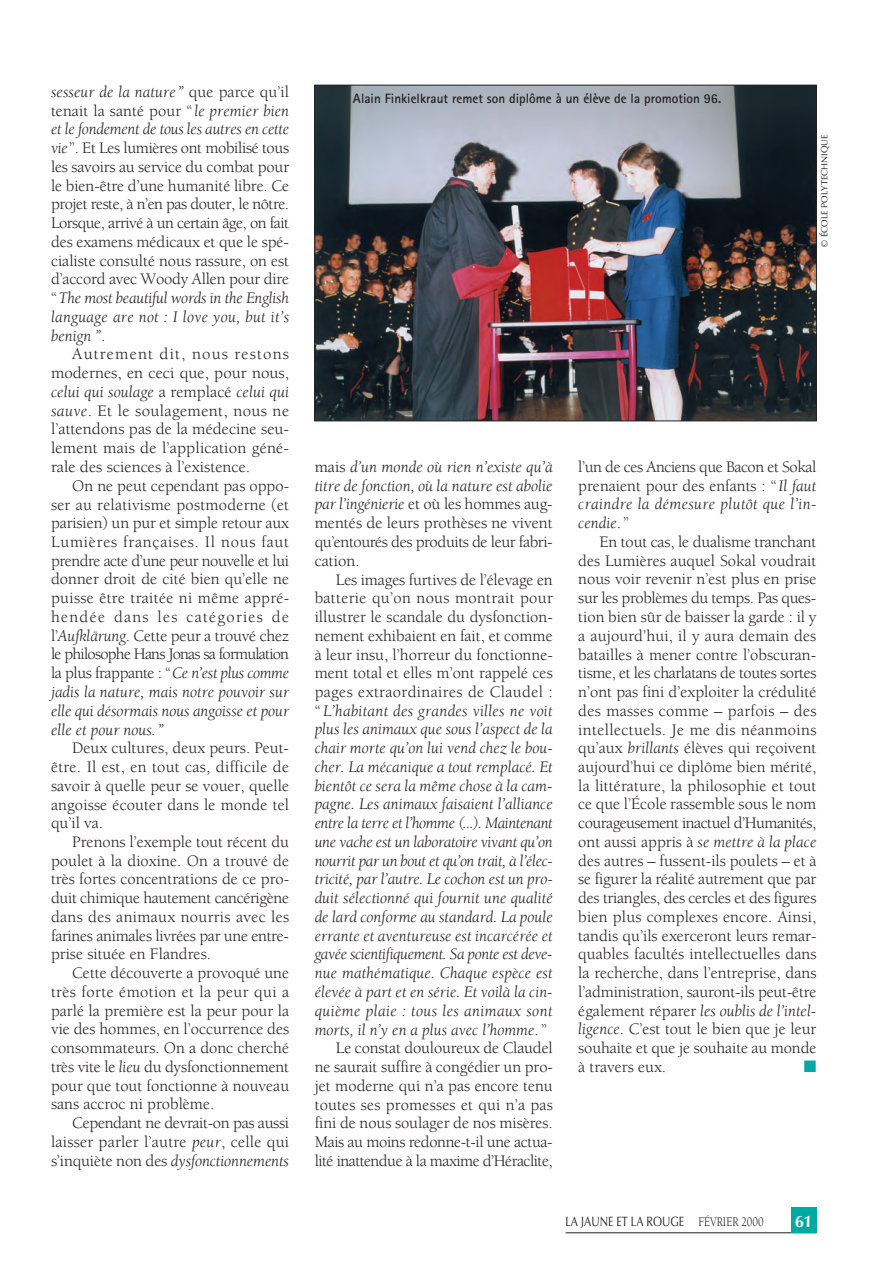
<style>
.page{position:relative;width:893px;height:1263px;background:#fff}
.page>*{position:absolute;margin:0;border:0;box-sizing:border-box;transform-origin:0 0}
.t1{font:16.5px/18.8px "Berkeley";color:#231f20;text-align:justify}
.t2{font:italic 16.5px "Berkeley";color:#231f20}
.t3{font:italic 16.5px "Berkeley";letter-spacing:-.025em;color:#231f20}
.t4{font:16.5px "Berkeley";letter-spacing:.02em;color:#231f20}
.t5{font:italic 16.5px "Berkeley";letter-spacing:-.02em;color:#231f20}
.t6{font:16.5px "Berkeley";letter-spacing:-.03em;color:#231f20}
.t7{font:16.5px "Berkeley";letter-spacing:-.025em;color:#231f20}
.t8{font:italic 16.5px "Berkeley";letter-spacing:.025em;color:#231f20}
.t9{font:700 16.5px "Optima";color:#fff}
.t10{font:16.5px "Zapf Dingbats";color:#00a9a2}
.t11{font:700 13.5px "Rotis Sans Serif";color:#231f20}
.t12{font:13.5px "Optima";color:#231f20;scale:.8 1}
.t13{font:9px "Optima";color:#231f20}
.s1{font-style:italic}
.s2{font-style:normal}
.s3{font-family:"Berkeley"}
</style>
<div class="page">
<hr style="left:566px;top:1232px;width:250px;height:1px;background:#231f20">
<div style="left:791px;top:1208px;width:25px;height:25px;background:#00a9a2"></div>
<img style="left:317px;top:87px;width:497px;height:332px">
<p class="t1" style="left:51px;top:84px;width:240px"><span class="s1">sesseur de la nature ”</span> que parce qu’il tenait la santé pour “<span class="s1">le premier bien et le fondement de tous les autres en cette vie</span>”. Et Les lumières ont mobilisé tous les savoirs au service du combat pour le bien-être d’une humanité libre. Ce projet reste, à n’en pas douter, le nôtre.<br>Lorsque, arrivé à un certain âge, on fait des examens médicaux et que le spé&shy;cialiste consulté nous rassure, on est d’accord avec Woody Allen pour dire “<span class="s1">The most beautiful words in the English language are not : I love you, but it’s benign ”</span>.</p>
<p class="t1" style="left:51px;top:346px;width:240px;text-indent:21px">Autrement dit, nous restons modernes, en ceci que, pour nous, <span class="s1">celui qui soulage</span> a remplacé <span class="s1">celui qui sauve</span>. Et le soulagement, nous ne l’attendons pas de la médecine seu&shy;lement mais de l’application géné&shy;rale des sciences à l’existence.</p>
<p class="t1" style="left:51px;top:478px;width:240px;text-indent:21px">On ne peut cependant pas oppo&shy;ser au relativisme postmoderne (et parisien) un pur et simple retour aux Lumières françaises. Il nous faut prendre acte d’une peur nouvelle et lui donner droit de cité bien qu’elle ne puisse être traitée ni même appré&shy;hendée dans les catégories de l’<span class="s1">Aufklärung</span>. Cette peur a trouvé chez le philosophe Hans Jonas sa formulation la plus frappante : “<span class="s1">Ce n’est plus comme jadis la nature, mais notre pouvoir sur elle qui désormais nous angoisse et pour elle et pour nous.”</span></p>
<p class="t1" style="left:51px;top:740px;width:240px;text-indent:21px">Deux cultures, deux peurs. Peut&shy;être. Il est, en tout cas, difficile de savoir à quelle peur se vouer, quelle angoisse écouter dans le monde tel qu’il va.</p>
<p class="t1" style="left:51px;top:834px;width:240px;text-indent:21px">Prenons l’exemple tout récent du poulet à la dioxine. On a trouvé de très fortes concentrations de ce pro&shy;duit chimique hautement cancérigène dans des animaux nourris avec les farines animales livrées par une entre&shy;prise située en Flandres.</p>
<p class="t1" style="left:51px;top:965px;width:240px;text-indent:21px">Cette découverte a provoqué une très forte émotion et la peur qui a parlé la première est la peur pour la vie des hommes, en l’occurrence des consommateurs. On a donc cherché très vite le <span class="s1">lieu</span> du dysfonctionnement pour que tout fonctionne à nouveau sans accroc ni problème.</p>
<p class="t1" style="left:51px;top:1115px;width:240px;text-indent:21px">Cependant ne devrait-on pas aussi laisser parler l’autre <span class="s1">peur</span>, celle qui s’inquiète non des <span class="s1">dysfonctionnements</span></p>
<p class="t11" style="left:353px;top:94px;width:370px">Alain Finkielkraut remet son diplôme à un élève de la promotion 96.</p>
<p class="t13" style="left:821px;top:247px;width:114px;rotate:-90deg">© ÉCOLE POLYTECHNIQUE</p>
<p class="t1" style="left:315px;top:459px;width:240px">mais <span class="s1">d’un monde où rien n’existe qu’à titre de fonction, où la nature est abolie par l’ingénierie</span> et où les hommes aug&shy;mentés de leurs prothèses ne vivent qu’entourés des produits de leur fabri&shy;cation.</p>
<p class="t1" style="left:336px;top:571px;width:218px">Les images furtives de l’élevage en</p>
<p class="t4" style="left:315px;top:592px;width:240px">batterie qu’on nous montrait pour</p>
<p class="t1" style="left:315px;top:609px;width:240px">illustrer le scandale du dysfonction-</p>
<p class="t1" style="left:315px;top:628px;width:240px">nement exhibaient en fait, et comme</p>
<p class="t1" style="left:315px;top:646px;width:240px">à leur insu, l’horreur du fonctionne-</p>
<p class="t1" style="left:315px;top:665px;width:240px">ment total et elles m’ont rappelé ces</p>
<p class="t4" style="left:315px;top:685px;width:240px">pages extraordinaires de Claudel :</p>
<p class="t2" style="left:315px;top:704px;width:240px"><span class="s2">“</span> L’habitant des grandes villes ne voit</p>
<p class="t2" style="left:315px;top:723px;width:240px">plus les animaux que sous l’aspect de la</p>
<p class="t2" style="left:315px;top:742px;width:240px">chair morte qu’on lui vend chez le bou-</p>
<p class="t2" style="left:315px;top:760px;width:240px">cher. La mécanique a tout remplacé. Et</p>
<p class="t2" style="left:315px;top:779px;width:239px">bientôt ce sera la même chose à la cam-</p>
<p class="t2" style="left:315px;top:798px;width:240px">pagne. Les animaux faisaient l’alliance</p>
<p class="t3" style="left:315px;top:816px;width:240px">entre la terre et l’homme (...). Maintenant</p>
<p class="t5" style="left:315px;top:835px;width:240px">une vache est un laboratoire vivant qu’on</p>
<p class="t3" style="left:315px;top:854px;width:240px">nourrit par un bout et qu’on trait, à l’élec-</p>
<p class="t2" style="left:315px;top:873px;width:240px">tricité, par l’autre. Le cochon est un pro-</p>
<p class="t2" style="left:315px;top:891px;width:240px">duit sélectionné qui fournit une qualité</p>
<p class="t2" style="left:315px;top:910px;width:240px">de lard conforme au standard. La poule</p>
<p class="t2" style="left:315px;top:929px;width:240px">errante et aventureuse est incarcérée et</p>
<p class="t3" style="left:315px;top:948px;width:239px">gavée scientifiquement. Sa ponte est deve-</p>
<p class="t2" style="left:315px;top:966px;width:240px">nue mathématique. Chaque espèce est</p>
<p class="t2" style="left:315px;top:985px;width:240px">élevée à part et en série. Et voilà la cin-</p>
<p class="t8" style="left:315px;top:1004px;width:239px">quième plaie : tous les animaux sont</p>
<p class="t2" style="left:315px;top:1023px;width:234px">morts, il n’y en a plus avec l’homme<span class="s2">.”</span></p>
<p class="t1" style="left:336px;top:1040px;width:218px">Le constat douloureux de Claudel</p>
<p class="t1" style="left:315px;top:1059px;width:240px">ne saurait suffire à congédier un pro-</p>
<p class="t1" style="left:315px;top:1078px;width:240px">jet moderne qui n’a pas encore tenu</p>
<p class="t1" style="left:315px;top:1096px;width:240px">toutes ses promesses et qui n’a pas</p>
<p class="t1" style="left:315px;top:1115px;width:240px">fini de nous soulager de nos misères.</p>
<p class="t7" style="left:315px;top:1135px;width:239px">Mais au moins redonne-t-il une actua-</p>
<p class="t6" style="left:315px;top:1154px;width:240px">lité inattendue à la maxime d’Héraclite,</p>
<p class="t1" style="left:578px;top:459px;width:240px">l’un de ces Anciens que Bacon et Sokal prenaient pour des enfants : “<span class="s1">Il faut craindre la démesure plutôt que l’in&shy;cendie</span>.”</p>
<p class="t1" style="left:578px;top:534px;width:240px;text-indent:21px">En tout cas, le dualisme tranchant des Lumières auquel Sokal voudrait nous voir revenir n’est plus en prise sur les problèmes du temps. Pas ques&shy;tion bien sûr de baisser la garde : il y a aujourd’hui, il y aura demain des batailles à mener contre l’obscuran&shy;tisme, et les charlatans de toutes sortes n’ont pas fini d’exploiter la crédulité des masses comme – parfois – des intellectuels. Je me dis néanmoins qu’aux <span class="s1">brillants</span> élèves qui reçoivent aujourd’hui ce diplôme bien mérité, la littérature, la philosophie et tout ce que l’École rassemble sous le nom courageusement inactuel d’Humanités, ont aussi appris à <span class="s1">se mettre à la place </span>des autres – fussent-ils poulets – et à se figurer la réalité autrement que par des triangles, des cercles et des figures bien plus complexes encore. Ainsi, tandis qu’ils exerceront leurs remar&shy;quables facultés intellectuelles dans la recherche, dans l’entreprise, dans l’administration, sauront-ils peut-être également réparer <span class="s1">les oublis de l’intel&shy;ligence</span>. C’est tout le bien que je leur souhaite et que je souhaite au monde à travers eux.</p>
<p class="t10" style="left:804px;top:1056px;width:14px">■</p>
<p class="t12" style="left:566px;top:1216px;width:249px">LA JAUNE ET LA ROUGE <span class="s3">FÉVRIER 2000</span></p>
<p class="t9" style="left:795px;top:1214px;width:19px">61</p>
</div>
